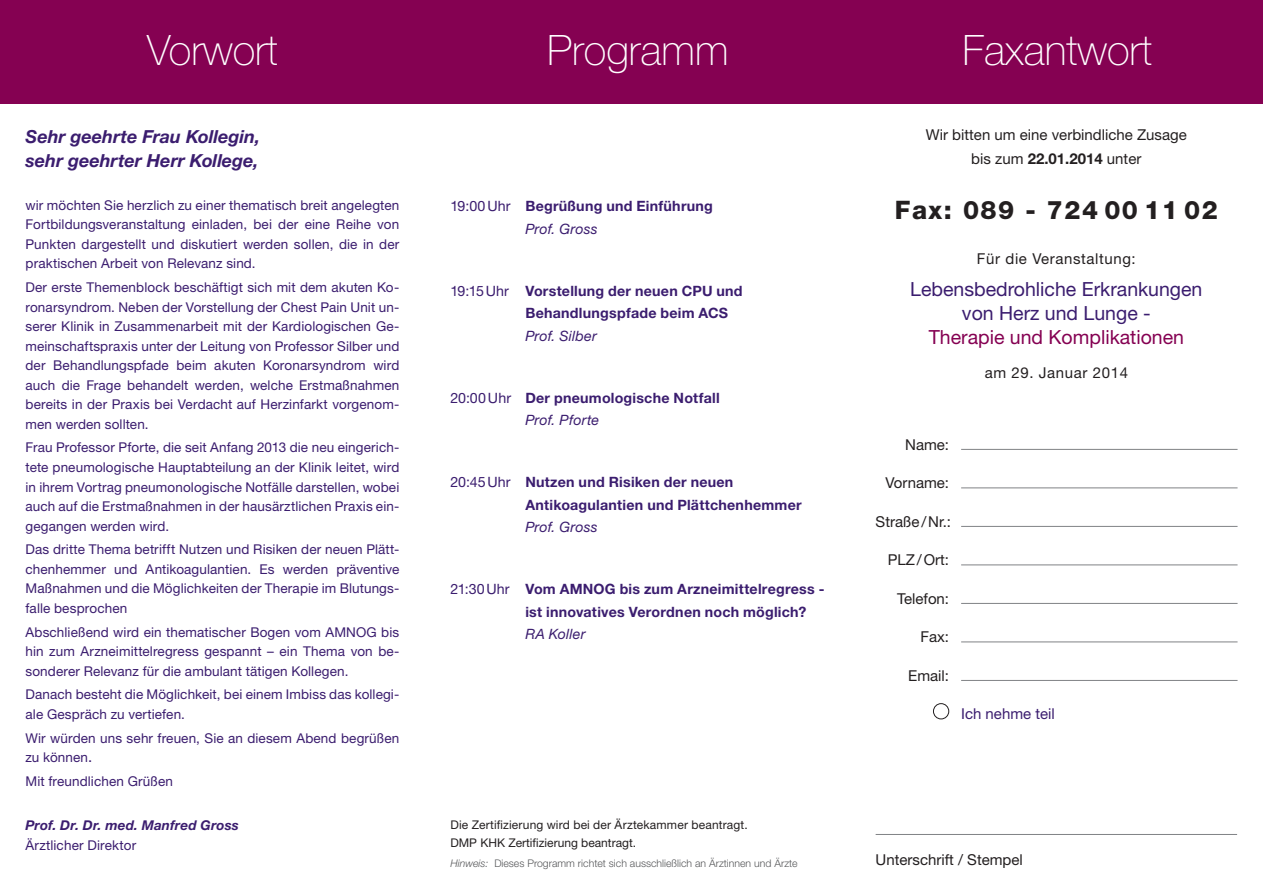
<style>
.page{position:relative;width:1263px;height:893px;background:#fff}
.page>*{position:absolute;margin:0;border:0;box-sizing:border-box;transform-origin:0 0}
.t1{font:100 42px "Helvetica Neue LT";color:#fff}
.t2{font:800 25.5px "Helvetica Neue LT";letter-spacing:.06em;color:#231f20}
.t3{font:19.5px/24px "Helvetica Neue LT";color:#3b1d6f;text-align:center}
.t4{font:19.5px "Helvetica Neue LT";color:#850152}
.t5{font:italic 700 18px/24px "Helvetica Neue LT";color:#3b1d6f}
.t6{font:15px/24px "Helvetica Neue LT";color:#231f20;text-align:center}
.t7{font:15px "Helvetica Neue LT";letter-spacing:.04em;color:#231f20}
.t8{font:15px "Helvetica Neue LT";color:#3b1d6f}
.t9{font:700 14.25px/22.5px "Helvetica Neue LT";letter-spacing:.015em;color:#3b1d6f}
.t10{font:13.5px/19.5px "Helvetica Neue LT";letter-spacing:.01em;color:#3b1d6f;text-align:justify}
.t11{font:italic 700 13.5px/19.5px "Helvetica Neue LT";letter-spacing:.015em;color:#3b1d6f}
.Daten_Titel{font:12px "Helvetica Neue LT";letter-spacing:.01em;color:#231f20}
.t12{font:300 10.5px "Helvetica Neue LT";color:#57585a}
.t13{font:italic 300 10.5px "Helvetica Neue LT";color:#57585a}
.s1{font-size:15px}
.s2{font-weight:400;font-style:normal}
.s3{font-weight:400}
.s4{font-weight:400;font-style:italic}
.s5{font-weight:700}
</style>
<div class="page">
<div style="left:0;top:0;width:1263px;height:103px;background:#850152"></div>
<hr style="left:961px;top:449px;width:276px;height:1px;background:#808285">
<hr style="left:961px;top:487px;width:276px;height:1px;background:#808285">
<hr style="left:961px;top:526px;width:276px;height:1px;background:#808285">
<hr style="left:961px;top:564px;width:276px;height:1px;background:#808285">
<hr style="left:961px;top:603px;width:276px;height:1px;background:#808285">
<hr style="left:961px;top:641px;width:276px;height:1px;background:#808285">
<hr style="left:961px;top:680px;width:276px;height:1px;background:#808285">
<div style="left:933px;top:703px;width:16px;height:16px;border:1px solid #231f20;border-radius:50%"></div>
<hr style="left:876px;top:834px;width:361px;height:1px;background:#808285">
<p class="t1" style="left:147px;top:26px;width:132px">Vorwort</p>
<p class="t1" style="left:547px;top:26px;width:183px">Programm</p>
<p class="t1" style="left:962px;top:26px;width:191px">Faxantwort</p>
<p class="t5" style="left:26px;top:124px;width:236px">Sehr geehrte Frau Kollegin, sehr geehrter Herr Kollege,</p>
<p class="t10" style="left:26px;top:195px;width:375px">wir möchten Sie herzlich zu einer thematisch breit angelegten Fortbildungsveranstaltung einladen, bei der eine Reihe von Punkten dargestellt und diskutiert werden sollen, die in der praktischen Arbeit von Relevanz sind.</p>
<p class="t10" style="left:26px;top:277px;width:375px">Der erste Themenblock beschäftigt sich mit dem akuten Ko&shy;ronarsyndrom. Neben der Vorstellung der Chest Pain Unit un&shy;serer Klinik in Zusammenarbeit mit der Kardiologischen Ge&shy;meinschaftspraxis unter der Leitung von Professor Silber und der Behandlungspfade beim akuten Koronarsyndrom wird auch die Frage behandelt werden, welche Erstmaßnahmen bereits in der Praxis bei Verdacht auf Herzinfarkt vorgenom&shy;men werden sollten.</p>
<p class="t10" style="left:26px;top:438px;width:375px">Frau Professor Pforte, die seit Anfang 2013 die neu eingerich&shy;tete pneumologische Hauptabteilung an der Klinik leitet, wird in ihrem Vortrag pneumonologische Notfälle darstellen, wobei auch auf die Erstmaßnahmen in der hausärztlichen Praxis ein&shy;gegangen werden wird.</p>
<p class="t10" style="left:26px;top:539px;width:375px">Das dritte Thema betrifft Nutzen und Risiken der neuen Plätt&shy;chenhemmer und Antikoagulantien. Es werden präventive Maßnahmen und die Möglichkeiten der Therapie im Blutungs&shy;falle besprochen</p>
<p class="t10" style="left:26px;top:622px;width:375px">Abschließend wird ein thematischer Bogen vom AMNOG bis hin zum Arzneimittelregress gespannt – ein Thema von be&shy;sonderer Relevanz für die ambulant tätigen Kollegen.</p>
<p class="t10" style="left:26px;top:684px;width:375px">Danach besteht die Möglichkeit, bei einem Imbiss das kollegi&shy;ale Gespräch zu vertiefen.</p>
<p class="t10" style="left:26px;top:728px;width:375px">Wir würden uns sehr freuen, Sie an diesem Abend begrüßen zu können<span class="s1">.</span></p>
<p class="t10" style="left:26px;top:771px;width:149px">Mit freundlichen Grüßen</p>
<p class="t11" style="left:26px;top:815px;width:215px">Prof. Dr. Dr. med. Manfred Gross<br><span class="s2">Ärztlicher Direktor</span></p>
<p class="t9" style="left:525px;top:194px;width:189px;text-indent:-75px"><span class="s3">19:00Uhr</span> Begrüßung und Einführung<br><span class="s4">Prof. Gross</span></p>
<p class="t9" style="left:525px;top:279px;width:219px;text-indent:-75px"><span class="s3">19:15Uhr</span> Vorstellung der neuen CPU und<br>Behandlungspfade beim ACS<br><span class="s4">Prof. Silber</span></p>
<p class="t9" style="left:525px;top:386px;width:196px;text-indent:-75px"><span class="s3">20:00Uhr</span> Der pneumologische Notfall<br><span class="s4">Prof. Pforte</span></p>
<p class="t9" style="left:525px;top:470px;width:278px;text-indent:-75px"><span class="s3">20:45Uhr</span> Nutzen und Risiken der neuen<br>Antikoagulantien und Plättchenhemmer<br><span class="s4">Prof. Gross</span></p>
<p class="t9" style="left:525px;top:577px;width:301px;text-indent:-75px"><span class="s3">21:30Uhr</span> Vom AMNOG bis zum Arzneimittelregress - ist innovatives Verordnen noch möglich?<br><span class="s4">RA Koller</span></p>
<p class="Daten_Titel" style="left:450px;top:817px;width:299px">Die Zertifizierung wird bei der Ärztekammer beantragt.</p>
<p class="Daten_Titel" style="left:450px;top:836px;width:187px">DMP KHK Zertifizierung beantragt.</p>
<p class="t6" style="left:926px;top:123px;width:262px">Wir bitten um eine verbindliche Zusage bis zum <span class="s5">22.01.2014</span> unter</p>
<p class="t2" style="left:895px;top:195px;width:324px">Fax: 089 - 724 00 11 02</p>
<p class="t7" style="left:977px;top:249px;width:160px">Für die Veranstaltung:</p>
<p class="t3" style="left:910px;top:277px;width:294px">Lebensbedrohliche Erkrankungen von Herz und Lunge -</p>
<p class="t4" style="left:929px;top:325px;width:257px">Therapie und Komplikationen</p>
<p class="t7" style="left:985px;top:364px;width:145px">am 29. Januar 2014</p>
<p class="t6" style="left:905px;top:432px;width:45px">Name:</p>
<p class="t6" style="left:885px;top:471px;width:65px">Vorname:</p>
<p class="t6" style="left:876px;top:509px;width:77px">Straße/Nr.:</p>
<p class="t6" style="left:888px;top:548px;width:63px">PLZ/Ort:</p>
<p class="t6" style="left:897px;top:586px;width:53px">Telefon:</p>
<p class="t6" style="left:920px;top:625px;width:30px">Fax:</p>
<p class="t6" style="left:908px;top:663px;width:42px">Email:</p>
<p class="t8" style="left:961px;top:705px;width:95px">Ich nehme teil</p>
<p class="t13" style="left:450px;top:857px;width:40px">Hinweis:</p>
<p class="t6" style="left:876px;top:847px;width:149px">Unterschrift / Stempel</p>
<p class="t12" style="left:494px;top:857px;width:305px">Dieses Programm richtet sich ausschließlich an Ärztinnen und Ärzte</p>
</div>
